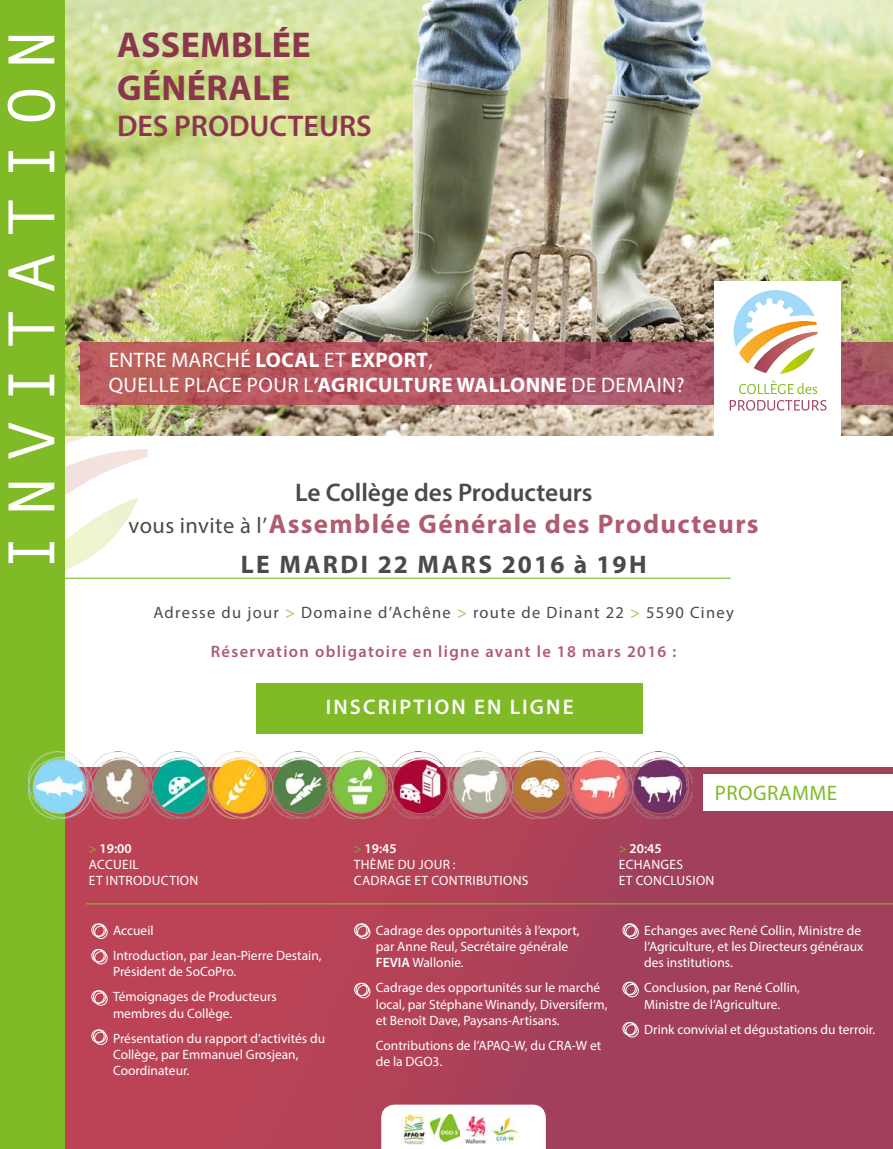
<style>
.page{position:relative;width:893px;height:1149px;background:#fff}
.page>*{position:absolute;margin:0;border:0;box-sizing:border-box;transform-origin:0 0}
.t1{font:66.45px "Andale Mono";letter-spacing:.24em;color:#fff}
.t2{font:700 36px/43.2px "Myriad Pro";letter-spacing:.01em;color:#8a374e}
.t3{font:600 30px "Myriad Pro";color:#8a374e}
.t4{font:700 27px "Myriad Pro";letter-spacing:.05em;color:#ae5c6f}
.t5{font:600 25.5px "Myriad Pro";color:#4a4a49}
.t6{font:700 25.5px "Myriad Pro";letter-spacing:.095em;color:#4a4a49}
.t7{font:600 21.15px "Myriad Pro";letter-spacing:.1em;color:#fff}
.t8{font:21px/25.2px "Myriad Pro";letter-spacing:.02em;color:#fff}
.t9{font:21px "Myriad Pro";letter-spacing:.02em;color:#80ba27}
.t10{font:16.5px "Myriad Pro";letter-spacing:.08em;color:#4a4a49}
.t11{font:600 16.5px "Myriad Pro";letter-spacing:.08em;color:#ae5c6f}
.t12{font:13.5px/16.2px "Myriad Pro";color:#fff}
.t13{font:13.5px/16.2px "Myriad Pro";letter-spacing:.02em;color:#fff}
.s1{font-weight:700}
.s2{font-weight:400;font-size:22.5px;color:#4a4a49}
.s3{color:#98c449}
.s4{color:#80ba27}
.s5{font-weight:600}
</style>
<div class="page">
<div style="left:55px;top:767px;width:838px;height:381px;background:linear-gradient(to right,#c04454,#9d3f5d)"></div>
<svg style="left:381px;top:1104px;width:165px;height:44px"></svg>
<svg style="left:64px;top:435px;width:84px;height:142px"></svg>
<hr style="left:0;top:577px;width:731px;height:1px;background:#80ba27">
<img style="left:64px;top:0;width:829px;height:435px">
<div style="left:0;top:0;width:64px;height:436px;background:#80ba27"></div>
<svg style="left:81px;top:342px;width:812px;height:62px"></svg>
<div style="left:715px;top:281px;width:126px;height:155px;background:#fff"></div>
<svg style="left:739px;top:380px;width:78px;height:14px"></svg>
<svg style="left:730px;top:400px;width:96px;height:10px"></svg>
<svg style="left:733px;top:290px;width:84px;height:84px"></svg>
<div style="left:256px;top:683px;width:387px;height:50px;background:#80ba27"></div>
<div style="left:0;top:425px;width:64px;height:723px;background:#80ba27"></div>
<div style="left:703px;top:774px;width:190px;height:36px;background:#fff"></div>
<div style="left:93px;top:923px;width:13px;height:13px;border:1px solid #fff;border-radius:50%"></div>
<div style="left:91px;top:923px;width:14px;height:13px;border:1px solid #fff;border-radius:50%"></div>
<div style="left:95px;top:925px;width:12px;height:13px;border:1px solid #fff;border-radius:50%"></div>
<div style="left:93px;top:1029px;width:13px;height:13px;border:1px solid #fff;border-radius:50%"></div>
<div style="left:91px;top:1029px;width:14px;height:13px;border:1px solid #fff;border-radius:50%"></div>
<div style="left:95px;top:1031px;width:12px;height:13px;border:1px solid #fff;border-radius:50%"></div>
<div style="left:93px;top:990px;width:13px;height:13px;border:1px solid #fff;border-radius:50%"></div>
<div style="left:91px;top:990px;width:14px;height:13px;border:1px solid #fff;border-radius:50%"></div>
<div style="left:95px;top:992px;width:12px;height:13px;border:1px solid #fff;border-radius:50%"></div>
<div style="left:93px;top:948px;width:13px;height:13px;border:1px solid #fff;border-radius:50%"></div>
<div style="left:91px;top:948px;width:14px;height:13px;border:1px solid #fff;border-radius:50%"></div>
<div style="left:95px;top:951px;width:12px;height:12px;border:1px solid #fff;border-radius:50%"></div>
<div style="left:356px;top:923px;width:13px;height:13px;border:1px solid #fff;border-radius:50%"></div>
<div style="left:354px;top:923px;width:13px;height:13px;border:1px solid #fff;border-radius:50%"></div>
<div style="left:357px;top:925px;width:13px;height:13px;border:1px solid #fff;border-radius:50%"></div>
<div style="left:624px;top:923px;width:13px;height:13px;border:1px solid #fff;border-radius:50%"></div>
<div style="left:623px;top:923px;width:13px;height:13px;border:1px solid #fff;border-radius:50%"></div>
<div style="left:626px;top:925px;width:12px;height:13px;border:1px solid #fff;border-radius:50%"></div>
<div style="left:624px;top:1021px;width:13px;height:13px;border:1px solid #fff;border-radius:50%"></div>
<div style="left:623px;top:1021px;width:13px;height:13px;border:1px solid #fff;border-radius:50%"></div>
<div style="left:626px;top:1024px;width:12px;height:12px;border:1px solid #fff;border-radius:50%"></div>
<div style="left:356px;top:982px;width:13px;height:13px;border:1px solid #fff;border-radius:50%"></div>
<div style="left:354px;top:982px;width:13px;height:13px;border:1px solid #fff;border-radius:50%"></div>
<div style="left:357px;top:984px;width:13px;height:13px;border:1px solid #fff;border-radius:50%"></div>
<div style="left:624px;top:981px;width:13px;height:13px;border:1px solid #fff;border-radius:50%"></div>
<div style="left:623px;top:981px;width:13px;height:13px;border:1px solid #fff;border-radius:50%"></div>
<div style="left:626px;top:983px;width:12px;height:13px;border:1px solid #fff;border-radius:50%"></div>
<hr style="left:86px;top:903px;width:807px;height:1px;background:#80ba27">
<img style="left:28px;top:751px;width:665px;height:66px">
<img style="left:402px;top:1113px;width:24px;height:30px">
<img style="left:431px;top:1113px;width:28px;height:28px">
<img style="left:461px;top:1113px;width:59px;height:30px">
<h1 class="t1" style="left:-12px;top:572px;width:544px;rotate:-90deg">INVITATION</h1>
<h2 class="t2" style="left:117px;top:22px;width:195px">ASSEMBLÉE<br>GÉNÉRALE</h2>
<h3 class="t3" style="left:117px;top:107px;width:256px">DES PRODUCTEURS</h3>
<h3 class="t8" style="left:109px;top:347px;width:577px">ENTRE MARCHÉ <span class="s1">LOCAL</span> ET <span class="s1">EXPORT</span>,<br>QUELLE PLACE POUR L<span class="s1">’AGRICULTURE WALLONNE</span> DE DEMAIN?</h3>
<h3 class="t5" style="left:295px;top:476px;width:299px">Le Collège des Producteurs</h3>
<h3 class="t4" style="left:129px;top:506px;width:631px"><span class="s2">vous invite à l’</span>Assemblée Générale des Producteurs</h3>
<h3 class="t6" style="left:241px;top:547px;width:407px">LE MARDI 22 MARS 2016 à 19H</h3>
<p class="t10" style="left:153px;top:602px;width:582px">Adresse du jour <span class="s3">&gt;</span> Domaine d’Achêne <span class="s3">&gt;</span> route de Dinant 22 <span class="s3">&gt;</span> 5590 Ciney</p>
<p class="t11" style="left:211px;top:641px;width:467px">Réservation obligatoire en ligne avant le 18 mars 2016 :</p>
<h3 class="t7" style="left:326px;top:693px;width:249px">INSCRIPTION EN LIGNE</h3>
<h3 class="t9" style="left:715px;top:779px;width:124px">PROGRAMME</h3>
<p class="t13" style="left:89px;top:839px;width:111px"><span class="s4">&gt;</span> <span class="s5">19:00<br></span>ACCUEIL<br>ET INTRODUCTION</p>
<p class="t13" style="left:354px;top:839px;width:176px"><span class="s4">&gt;</span> <span class="s5">19:45<br></span>THÈME DU JOUR :<br>CADRAGE ET CONTRIBUTIONS</p>
<p class="t13" style="left:619px;top:839px;width:97px"><span class="s4">&gt;</span> <span class="s5">20:45<br></span>ECHANGES<br>ET CONCLUSION</p>
<p class="t12" style="left:113px;top:917px;width:210px;line-height:25.2px">Accueil<br>Introduction, par Jean-Pierre Destain,</p>
<p class="t12" style="left:113px;top:958px;width:165px;line-height:25.2px">Président de SoCoPro.<br>Témoignages de Producteurs</p>
<p class="t12" style="left:113px;top:999px;width:214px;line-height:25.2px">membres du Collège.<br>Présentation du rapport d’activités du</p>
<p class="t12" style="left:113px;top:1045px;width:187px">Collège, par Emmanuel Grosjean,<br>Coordinateur.</p>
<p class="t12" style="left:376px;top:921px;width:205px">Cadrage des opportunités à l’export, par Anne Reul, Secrétaire générale<br><span class="s5">FEVIA</span> Wallonie.</p>
<p class="t12" style="left:376px;top:979px;width:233px">Cadrage des opportunités sur le marché local, par Stéphane Winandy, Diversiferm, et Benoît Dave, Paysans-Artisans.</p>
<p class="t12" style="left:376px;top:1036px;width:227px">Contributions de l’APAQ-W, du CRA-W et de la DGO3.</p>
<p class="t12" style="left:644px;top:921px;width:221px">Echanges avec René Collin, Ministre de l’Agriculture, et les Directeurs généraux des institutions.</p>
<p class="t12" style="left:644px;top:979px;width:157px">Conclusion, par René Collin,<br>Ministre de l’Agriculture.</p>
<p class="t12" style="left:644px;top:1020px;width:233px">Drink convivial et dégustations du terroir.</p>
</div>
